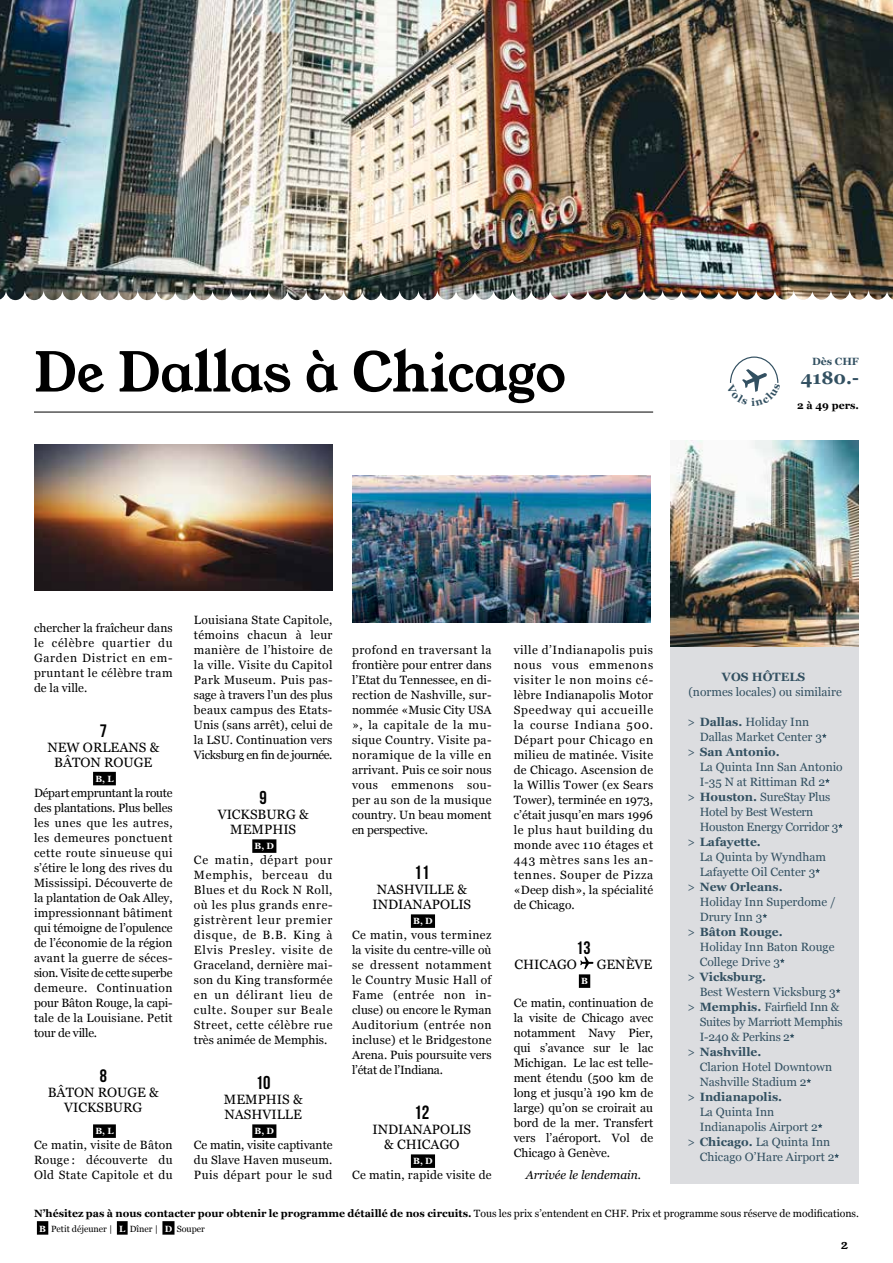
<style>
.page{position:relative;width:893px;height:1263px;background:#fff}
.page>*{position:absolute;margin:0;border:0;box-sizing:border-box;transform-origin:0 0}
.t1{font:54px "Young Serif";letter-spacing:-.005em;color:#000}
.t2{font:19.2px "Bebas Neue";color:#000}
.t3{font:18.6px "Bebas Neue";color:#000}
.t4{font:700 18px "Georgia";color:#325061}
.t5{font:18px "Bebas Neue";color:#000}
.t6{font:13.5px/15px "Georgia";color:#000;text-align:center}
.t7{font:13.05px "Young Serif";color:#000}
.t8{font:12px/15px "Georgia";letter-spacing:.015em;color:#000;text-align:justify}
.t9{font:12px "Georgia";color:#325061}
.t10{font:12px "Georgia";letter-spacing:-.02em;color:#325061}
.t11{font:700 12px "Georgia";color:#325061}
.t12{font:italic 12px "Georgia";color:#000}
.t13{font:700 10.5px "Georgia";color:#000}
.t14{font:700 10.5px "Georgia";color:#325061}
.t15{font:9px "Georgia";color:#000}
.t16{font:700 9px "Georgia";color:#fff}
.s1{font-weight:700}
.s2{font-weight:400}
.s3{font-weight:700;color:#fff}
</style>
<div class="page">
<hr style="left:34px;top:412px;width:619px;height:1px;background:#000">
<div style="left:37px;top:1221px;width:11px;height:14px;background:#000"></div>
<div style="left:117px;top:1221px;width:11px;height:14px;background:#000"></div>
<div style="left:162px;top:1221px;width:13px;height:14px;background:#000"></div>
<img style="left:465px;top:0;width:428px;height:300px">
<img style="left:0;top:0;width:465px;height:300px">
<img style="left:34px;top:444px;width:298px;height:146px">
<img style="left:352px;top:476px;width:298px;height:146px">
<div style="left:93px;top:772px;width:23px;height:13px;background:#000"></div>
<div style="left:93px;top:1124px;width:23px;height:14px;background:#000"></div>
<div style="left:252px;top:839px;width:24px;height:14px;background:#000"></div>
<div style="left:252px;top:1124px;width:24px;height:14px;background:#000"></div>
<div style="left:411px;top:914px;width:24px;height:14px;background:#000"></div>
<div style="left:411px;top:1154px;width:24px;height:14px;background:#000"></div>
<div style="left:579px;top:974px;width:11px;height:14px;background:#000"></div>
<svg style="left:580px;top:956px;width:13px;height:13px"></svg>
<div style="left:670px;top:647px;width:188px;height:537px;background:#dcdde0"></div>
<svg style="left:822px;top:733px;width:5px;height:5px"></svg>
<svg style="left:825px;top:778px;width:5px;height:5px"></svg>
<svg style="left:838px;top:823px;width:5px;height:5px"></svg>
<svg style="left:815px;top:868px;width:5px;height:5px"></svg>
<svg style="left:762px;top:913px;width:5px;height:5px"></svg>
<svg style="left:780px;top:958px;width:5px;height:5px"></svg>
<svg style="left:836px;top:988px;width:4px;height:5px"></svg>
<svg style="left:790px;top:1033px;width:4px;height:5px"></svg>
<svg style="left:806px;top:1078px;width:5px;height:5px"></svg>
<svg style="left:818px;top:1123px;width:4px;height:5px"></svg>
<svg style="left:834px;top:1153px;width:5px;height:5px"></svg>
<img style="left:670px;top:440px;width:188px;height:206px">
<svg style="left:729px;top:356px;width:50px;height:36px"></svg>
<h1 class="t1" style="left:34px;top:335px;width:533px">De Dallas à Chicago</h1>
<p class="t14" style="left:812px;top:353px;width:48px">Dès CHF</p>
<h3 class="t4" style="left:801px;top:364px;width:60px">4180.-</h3>
<p class="t13" style="left:797px;top:397px;width:63px">2 à 49 pers.</p>
<p class="t8" style="left:34px;top:619px;width:140px">chercher la fraîcheur dans le célèbre quartier du Garden District en em&shy;pruntant le célèbre tram de la ville.</p>
<h3 class="t5" style="left:100px;top:720px;width:9px">7</h3>
<p class="t6" style="left:47px;top:739px;width:113px">NEW ORLEANS &amp;<br>BÂTON ROUGE</p>
<p class="t16" style="left:95px;top:772px;width:20px">B, L</p>
<p class="t8" style="left:34px;top:784px;width:140px">Départ empruntant la route des plantations. Plus belles les unes que les autres, les demeures ponctuent cette route sinueuse qui s’étire le long des rives du Mississipi. Découverte de la plantation de Oak Alley, impressionnant bâtiment qui témoigne de l’opulence de l’économie de la région avant la guerre de séces&shy;sion. Visite de cette superbe demeure. Continuation pour Bâton Rouge, la capi&shy;tale de la Louisiane. Petit tour de ville.</p>
<h3 class="t5" style="left:100px;top:1065px;width:9px">8</h3>
<p class="t6" style="left:48px;top:1084px;width:113px">BÂTON ROUGE &amp;<br>VICKSBURG</p>
<p class="t16" style="left:95px;top:1124px;width:20px">B, L</p>
<p class="t8" style="left:34px;top:1137px;width:140px">Ce matin, visite de Bâton Rouge : découverte du Old State Capitole et du</p>
<p class="t8" style="left:194px;top:612px;width:140px">Louisiana State Capitole, témoins chacun à leur manière de l’histoire de la ville. Visite du Capitol Park Museum. Puis pas&shy;sage à travers l’un des plus beaux campus des Etats-Unis (sans arrêt), celui de la LSU. Continuation vers Vicksburg en fin de journée.</p>
<h3 class="t3" style="left:260px;top:787px;width:9px">9</h3>
<p class="t6" style="left:218px;top:806px;width:93px">VICKSBURG &amp;<br>MEMPHIS</p>
<p class="t16" style="left:255px;top:839px;width:21px">B, D</p>
<p class="t8" style="left:194px;top:852px;width:140px">Ce matin, départ pour Memphis, berceau du Blues et du Rock N Roll, où les plus grands enre&shy;gistrèrent leur premier disque, de B.B. King à Elvis Presley. visite de Graceland, dernière mai&shy;son du King transformée en un délirant lieu de culte. Souper sur Beale Street, cette célèbre rue très animée de Memphis.</p>
<h3 class="t3" style="left:256px;top:1072px;width:16px">10</h3>
<p class="t6" style="left:224px;top:1091px;width:80px;text-align:left">MEMPHIS &amp;<br>NASHVILLE</p>
<p class="t16" style="left:255px;top:1124px;width:21px">B, D</p>
<p class="t8" style="left:194px;top:1137px;width:140px">Ce matin, visite captivante du Slave Haven museum.<br>Puis départ pour le sud</p>
<p class="t8" style="left:352px;top:642px;width:141px">profond en traversant la frontière pour entrer dans l’Etat du Tennessee, en di&shy;rection de Nashville, sur&shy;nommée «Music City USA », la capitale de la mu&shy;sique Country. Visite pa&shy;noramique de la ville en arrivant. Puis ce soir nous vous emmenons sou&shy;per au son de la musique country. Un beau moment en perspective.</p>
<h2 class="t2" style="left:414px;top:862px;width:17px">11</h2>
<p class="t6" style="left:372px;top:881px;width:100px">NASHVILLE &amp;<br>INDIANAPOLIS</p>
<p class="t16" style="left:413px;top:914px;width:21px">B, D</p>
<p class="t8" style="left:352px;top:927px;width:141px">Ce matin, vous terminez la visite du centre-ville où se dressent notamment le Country Music Hall of Fame (entrée non in&shy;cluse) ou encore le Ryman Auditorium (entrée non incluse) et le Bridgestone Arena. Puis poursuite vers l’état de l’Indiana.</p>
<h2 class="t2" style="left:414px;top:1102px;width:17px">12</h2>
<p class="t6" style="left:372px;top:1121px;width:100px">INDIANAPOLIS &amp; CHICAGO</p>
<p class="t16" style="left:413px;top:1154px;width:21px">B, D</p>
<p class="t8" style="left:352px;top:1167px;width:141px">Ce matin, rapide visite de</p>
<p class="t8" style="left:514px;top:642px;width:141px">ville d’Indianapolis puis nous vous emmenons visiter le non moins cé&shy;lèbre Indianapolis Motor Speedway qui accueille la course Indiana 500.<br>Départ pour Chicago en milieu de matinée. Visite de Chicago. Ascension de la Willis Tower (ex Sears Tower), terminée en 1973, c’était jusqu’en mars 1996 le plus haut building du monde avec 110 étages et 443 mètres sans les an&shy;tennes. Souper de Pizza «Deep dish», la spécialité de Chicago.</p>
<h3 class="t5" style="left:576px;top:938px;width:16px">13</h3>
<p class="t6" style="left:514px;top:956px;width:64px">CHICAGO</p>
<p class="t6" style="left:597px;top:956px;width:57px">GENÈVE</p>
<p class="t16" style="left:581px;top:974px;width:8px">B</p>
<p class="t8" style="left:514px;top:994px;width:141px">Ce matin, continuation de la visite de Chicago avec notamment Navy Pier, qui s’avance sur le lac Michigan. Le lac est telle&shy;ment étendu (500 km de long et jusqu’à 190 km de large) qu’on se croirait au bord de la mer. Transfert vers l’aéroport. Vol de Chicago à Genève.</p>
<p class="t12" style="left:526px;top:1166px;width:117px">Arrivée le lendemain.</p>
<p class="t11" style="left:722px;top:668px;width:85px">VOS HÔTELS</p>
<p class="t9" style="left:688px;top:683px;width:155px">(normes locales) ou similaire</p>
<p class="t9" style="left:687px;top:713px;width:123px">&gt; <span class="s1">Dallas.</span> Holiday Inn</p>
<p class="t9" style="left:700px;top:728px;width:124px">Dallas Market Center 3</p>
<p class="t11" style="left:687px;top:743px;width:94px"><span class="s2">&gt;</span> San Antonio.</p>
<p class="t9" style="left:700px;top:758px;width:145px">La Quinta Inn San Antonio</p>
<p class="t9" style="left:700px;top:773px;width:127px">I-35 N at Rittiman Rd 2</p>
<p class="t10" style="left:687px;top:788px;width:144px">&gt; <span class="s1">Houston.</span> SureStay Plus</p>
<p class="t10" style="left:700px;top:803px;width:115px">Hotel by Best Western</p>
<p class="t10" style="left:700px;top:818px;width:140px">Houston Energy Corridor 3</p>
<p class="t11" style="left:687px;top:833px;width:75px"><span class="s2">&gt;</span> Lafayette.</p>
<p class="t9" style="left:700px;top:848px;width:128px">La Quinta by Wyndham</p>
<p class="t9" style="left:700px;top:863px;width:117px">Lafayette Oil Center 3</p>
<p class="t11" style="left:687px;top:878px;width:97px"><span class="s2">&gt;</span> New Orleans.</p>
<p class="t9" style="left:700px;top:893px;width:138px">Holiday Inn Superdome /</p>
<p class="t9" style="left:700px;top:908px;width:64px">Drury Inn 3</p>
<p class="t11" style="left:687px;top:923px;width:97px"><span class="s2">&gt;</span> Bâton Rouge.</p>
<p class="t9" style="left:700px;top:938px;width:136px">Holiday Inn Baton Rouge</p>
<p class="t9" style="left:700px;top:953px;width:82px">College Drive 3</p>
<p class="t11" style="left:687px;top:968px;width:80px"><span class="s2">&gt;</span> Vicksburg.</p>
<p class="t9" style="left:700px;top:983px;width:138px">Best Western Vicksburg 3</p>
<p class="t10" style="left:687px;top:998px;width:153px">&gt; <span class="s1">Memphis.</span> Fairfield Inn &amp;</p>
<p class="t10" style="left:700px;top:1013px;width:144px">Suites by Marriott Memphis</p>
<p class="t10" style="left:700px;top:1028px;width:92px">I-240 &amp; Perkins 2</p>
<p class="t11" style="left:687px;top:1043px;width:75px"><span class="s2">&gt;</span> Nashville.</p>
<p class="t9" style="left:700px;top:1058px;width:134px">Clarion Hotel Downtown</p>
<p class="t9" style="left:700px;top:1073px;width:108px">Nashville Stadium 2</p>
<p class="t11" style="left:687px;top:1088px;width:96px"><span class="s2">&gt;</span> Indianapolis.</p>
<p class="t9" style="left:700px;top:1103px;width:76px">La Quinta Inn</p>
<p class="t9" style="left:700px;top:1118px;width:120px">Indianapolis Airport 2</p>
<p class="t9" style="left:687px;top:1133px;width:144px">&gt; <span class="s1">Chicago.</span> La Quinta Inn</p>
<p class="t9" style="left:700px;top:1148px;width:136px">Chicago O’Hare Airport 2</p>
<p class="t13" style="left:34px;top:1205px;width:826px">N’hésitez pas à nous contacter pour obtenir le programme détaillé de nos circuits. <span class="s2">Tous les prix s’entendent en CHF. Prix et programme sous réserve de modifications.</span></p>
<p class="t15" style="left:39px;top:1222px;width:167px"><span class="s3">B</span> Petit déjeuner | <span class="s3">L</span> Dîner | <span class="s3">D</span> Souper</p>
<p class="t7" style="left:841px;top:1235px;width:8px">2</p>
</div>
